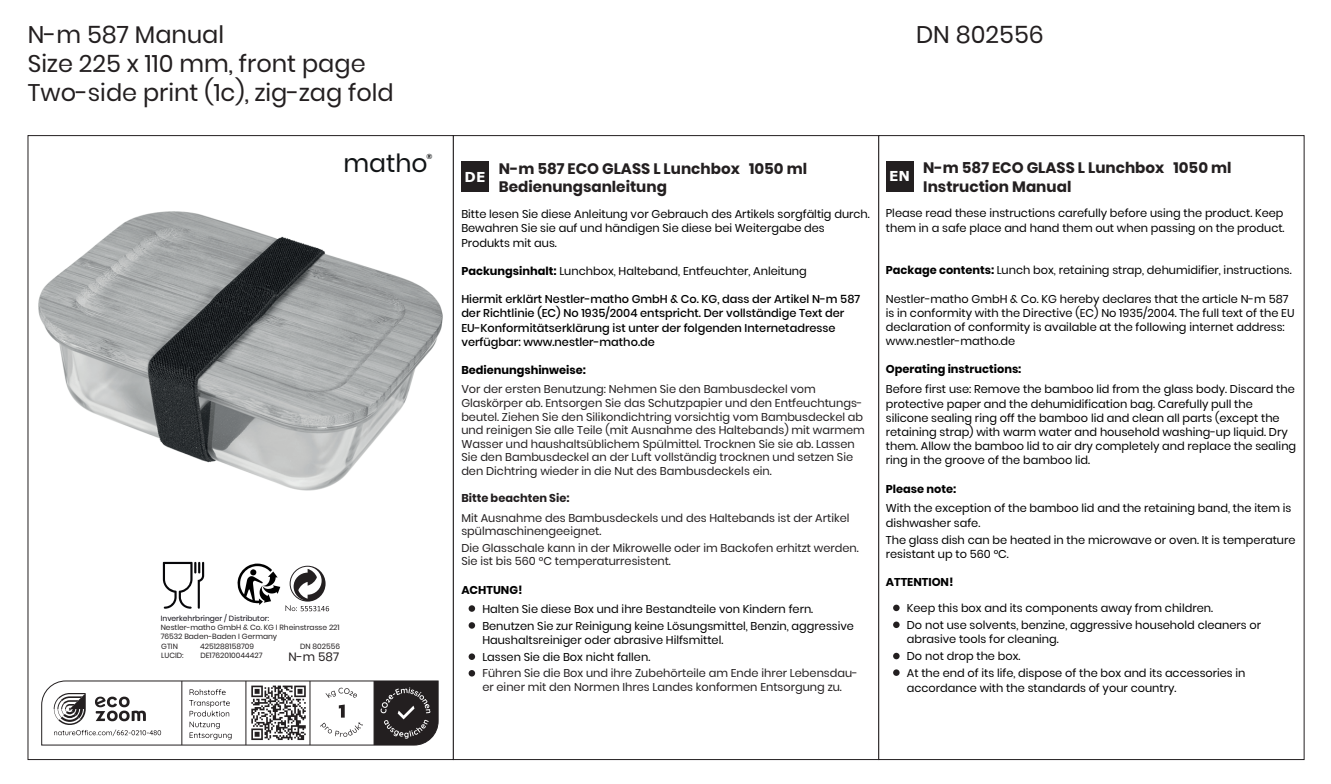
<style>
.page{position:relative;width:1331px;height:784px;background:#fff}
.page>*{position:absolute;margin:0;border:0;box-sizing:border-box;transform-origin:0 0}
.t1{font:25px "Poppins";color:#111416}
.t2{font:24px/28.8px "Poppins";color:#231f20}
.t3{font:700 15.2px/18.2px "Poppins";color:#231f20}
.t4{font:700 13.6px "Verdana";color:#fff}
.t5{font:12px "Poppins";color:#231f20}
.t6{font:11.4px/14.2px "Poppins";color:#000}
.t7{font:11.4px/13.6px "Poppins";color:#231f20}
.t8{font:500 11.4px/14.2px "Poppins";color:#000}
.t9{font:700 11.4px "Poppins";color:#000}
.t10{font:700 11.4px "Poppins";color:#231f20}
.t11{font:7.6px/9px "Poppins";color:#231f20}
.t12{font:7.6px "Poppins";color:#0e0c15}
.t13{font:700 7.2px "Poppins";color:#111416}
.s1{font-weight:700}
</style>
<div class="page">
<div style="left:453px;top:135px;width:426px;height:624px;background:#fff;border:1px solid #231f20"></div>
<div style="left:878px;top:135px;width:426px;height:624px;background:#fff;border:1px solid #231f20"></div>
<img style="left:38px;top:211px;width:404px;height:279px">
<svg style="left:163px;top:562px;width:41px;height:46px"></svg>
<svg style="left:237px;top:563px;width:92px;height:48px"></svg>
<div style="left:461px;top:161px;width:28px;height:31px;background:#231f20"></div>
<div style="left:468px;top:605px;width:7px;height:6px;background:#231f20;border-radius:50%"></div>
<div style="left:468px;top:622px;width:7px;height:6px;background:#231f20;border-radius:50%"></div>
<div style="left:468px;top:670px;width:7px;height:6px;background:#231f20;border-radius:50%"></div>
<div style="left:468px;top:653px;width:7px;height:7px;background:#231f20;border-radius:50%"></div>
<div style="left:885px;top:161px;width:28px;height:30px;background:#231f20"></div>
<div style="left:893px;top:604px;width:6px;height:7px;background:#231f20;border-radius:50%"></div>
<div style="left:893px;top:621px;width:6px;height:7px;background:#231f20;border-radius:50%"></div>
<div style="left:893px;top:669px;width:6px;height:7px;background:#231f20;border-radius:50%"></div>
<div style="left:893px;top:652px;width:6px;height:7px;background:#231f20;border-radius:50%"></div>
<svg style="left:41px;top:680px;width:397px;height:65px"></svg>
<h2 class="t2" style="left:28px;top:20px;width:198px">N-m 587 Manual</h2>
<h2 class="t2" style="left:916px;top:20px;width:129px">DN 802556</h2>
<h2 class="t2" style="left:28px;top:49px;width:367px">Size 225 x 110 mm, front page<br>Two-side print (1c), zig-zag fold</h2>
<h1 class="t1" style="left:343px;top:149px;width:86px">matho</h1>
<p class="t13" style="left:426px;top:152px;width:7px">®</p>
<p class="t12" style="left:161px;top:614px;width:110px">Inverkehrbringer / Distributor:</p>
<p class="t11" style="left:161px;top:623px;width:180px">Nestler-matho GmbH &amp; Co. KG I Rheinstrasse 221<br>76532 Baden-Baden I Germany</p>
<p class="t11" style="left:161px;top:641px;width:18px">GTIN</p>
<p class="t11" style="left:200px;top:641px;width:55px">4251288158709</p>
<p class="t11" style="left:300px;top:641px;width:41px">DN 802556</p>
<p class="t11" style="left:161px;top:650px;width:24px">LUCID:</p>
<p class="t11" style="left:200px;top:650px;width:64px">DE1762010044427</p>
<p class="t5" style="left:288px;top:649px;width:52px">N-m 587</p>
<p class="t4" style="left:464px;top:167px;width:22px">DE</p>
<h3 class="t3" style="left:499px;top:160px;width:310px">N-m 587 ECO GLASS L Lunchbox 1050 ml<br>Bedienungsanleitung</h3>
<p class="t6" style="left:461px;top:207px;width:410px">Bitte lesen Sie diese Anleitung vor Gebrauch des Artikels sorgfältig durch.<br>Bewahren Sie sie auf und händigen Sie diese bei Weitergabe des<br>Produkts mit aus.</p>
<p class="t6" style="left:461px;top:264px;width:347px"><span class="s1">Packungsinhalt:</span> Lunchbox, Halteband, Entfeuchter, Anleitung</p>
<p class="t8" style="left:461px;top:292px;width:400px">Hiermit erklärt Nestler-matho GmbH &amp; Co. KG, dass der Artikel N-m 587 der Richtlinie (EC) No 1935/2004 entspricht. Der vollständige Text der EU-Konformitätserklärung ist unter der folgenden Internetadresse verfügbar: www.nestler-matho.de</p>
<p class="t9" style="left:461px;top:363px;width:126px">Bedienungshinweise:</p>
<p class="t7" style="left:461px;top:382px;width:405px">Vor der ersten Benutzung: Nehmen Sie den Bambusdeckel vom Glaskörper ab. Entsorgen Sie das Schutzpapier und den Entfeuchtungs&shy;beutel. Ziehen Sie den Silikondichtring vorsichtig vom Bambusdeckel ab und reinigen Sie alle Teile (mit Ausnahme des Haltebands) mit warmem Wasser und haushaltsüblichem Spülmittel. Trocknen Sie sie ab. Lassen Sie den Bambusdeckel an der Luft vollständig trocknen und setzen Sie den Dichtring wieder in die Nut des Bambusdeckels ein.</p>
<p class="t10" style="left:461px;top:491px;width:110px">Bitte beachten Sie:</p>
<p class="t7" style="left:461px;top:511px;width:389px">Mit Ausnahme des Bambusdeckels und des Haltebands ist der Artikel spülmaschinengeeignet.</p>
<p class="t7" style="left:461px;top:541px;width:399px">Die Glasschale kann in der Mikrowelle oder im Backofen erhitzt werden.<br>Sie ist bis 560 °C temperaturresistent.</p>
<p class="t9" style="left:461px;top:583px;width:63px">ACHTUNG!</p>
<p class="t6" style="left:482px;top:600px;width:373px;line-height:17px">Halten Sie diese Box und ihre Bestandteile von Kindern fern.<br>Benutzen Sie zur Reinigung keine Lösungsmittel, Benzin, aggressive</p>
<p class="t6" style="left:482px;top:631px;width:242px;line-height:17px">Haushaltsreiniger oder abrasive Hilfsmittel.<br>Lassen Sie die Box nicht fallen.</p>
<p class="t7" style="left:482px;top:666px;width:377px">Führen Sie die Box und ihre Zubehörteile am Ende ihrer Lebensdau&shy;er einer mit den Normen Ihres Landes konformen Entsorgung zu.</p>
<p class="t4" style="left:889px;top:167px;width:22px">EN</p>
<h3 class="t3" style="left:923px;top:159px;width:310px">N-m 587 ECO GLASS L Lunchbox 1050 ml<br>Instruction Manual</h3>
<p class="t6" style="left:885px;top:206px;width:400px">Please read these instructions carefully before using the product. Keep them in a safe place and hand them out when passing on the product.</p>
<p class="t6" style="left:885px;top:263px;width:407px"><span class="s1">Package contents:</span> Lunch box, retaining strap, dehumidifier, instructions.</p>
<p class="t6" style="left:885px;top:291px;width:410px">Nestler-matho GmbH &amp; Co. KG hereby declares that the article N-m 587 is in conformity with the Directive (EC) No 1935/2004. The full text of the EU declaration of conformity is available at the following internet address: www.nestler-matho.de</p>
<p class="t9" style="left:885px;top:363px;width:137px">Operating instructions:</p>
<p class="t6" style="left:885px;top:382px;width:412px">Before first use: Remove the bamboo lid from the glass body. Discard the protective paper and the dehumidification bag. Carefully pull the silicone sealing ring off the bamboo lid and clean all parts (except the retaining strap) with warm water and household washing-up liquid. Dry them. Allow the bamboo lid to air dry completely and replace the sealing ring in the groove of the bamboo lid.</p>
<p class="t9" style="left:885px;top:482px;width:72px">Please note:</p>
<p class="t6" style="left:885px;top:501px;width:407px">With the exception of the bamboo lid and the retaining band, the item is dishwasher safe.</p>
<p class="t6" style="left:885px;top:532px;width:411px">The glass dish can be heated in the microwave or oven. It is temperature resistant up to 560 °C.</p>
<p class="t9" style="left:885px;top:575px;width:69px">ATTENTION!</p>
<p class="t6" style="left:906px;top:599px;width:356px;line-height:17px">Keep this box and its components away from children.<br>Do not use solvents, benzine, aggressive household cleaners or</p>
<p class="t6" style="left:906px;top:631px;width:340px;line-height:17px">abrasive tools for cleaning.<br>Do not drop the box.<br>At the end of its life, dispose of the box and its accessories in</p>
<p class="t6" style="left:906px;top:680px;width:271px">accordance with the standards of your country.</p>
</div>
